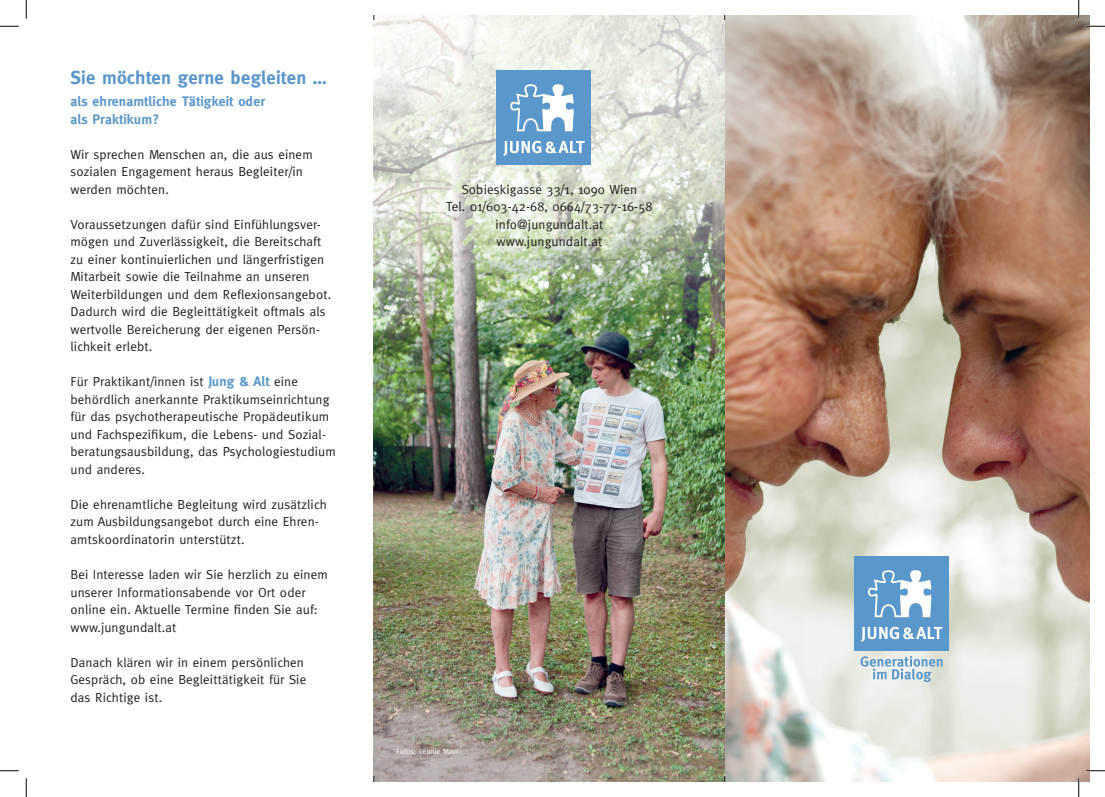
<style>
.page{position:relative;width:1105px;height:797px;background:#fff}
.page>*{position:absolute;margin:0;border:0;box-sizing:border-box;transform-origin:0 0}
.t1{font:700 18.75px "Meta";letter-spacing:.01em;color:#5a97ca}
.t2{font:700 13.75px/17.5px "Meta";letter-spacing:.01em;color:#5a97ca}
.t3{font:13.12px/17.5px "Meta";letter-spacing:.01em;color:#231f20}
.t4{font:7.5px "Meta";letter-spacing:.01em;color:#fff}
.s1{font-weight:700;font-size:13.75px;color:#5a97ca}
</style>
<div class="page">
<img style="left:373px;top:16px;width:716px;height:765px">
<div style="left:854px;top:556px;width:95px;height:95px;background:#5a97ca"></div>
<svg style="left:861px;top:626px;width:81px;height:16px"></svg>
<svg style="left:868px;top:570px;width:64px;height:48px"></svg>
<svg style="left:860px;top:656px;width:83px;height:26px;background:#c0d3dd"></svg>
<div style="left:497px;top:71px;width:94px;height:94px;background:#5a97ca"></div>
<svg style="left:503px;top:141px;width:82px;height:15px"></svg>
<svg style="left:510px;top:84px;width:64px;height:48px"></svg>
<svg style="left:0;top:25px;width:19px;height:2px"></svg>
<svg style="left:1086px;top:25px;width:19px;height:2px"></svg>
<svg style="left:0;top:770px;width:19px;height:1px"></svg>
<svg style="left:1086px;top:770px;width:19px;height:1px"></svg>
<svg style="left:25px;top:0;width:2px;height:19px"></svg>
<svg style="left:25px;top:778px;width:2px;height:19px"></svg>
<svg style="left:1078px;top:0;width:1px;height:19px"></svg>
<svg style="left:1078px;top:778px;width:1px;height:19px"></svg>
<h1 class="t1" style="left:71px;top:66px;width:258px">Sie möchten gerne begleiten …</h1>
<p class="t2" style="left:71px;top:93px;width:196px">als ehrenamtliche Tätigkeit oder als Praktikum?</p>
<p class="t3" style="left:71px;top:145px;width:244px">Wir sprechen Menschen an, die aus einem sozialen Engagement heraus Begleiter/in werden möchten.</p>
<p class="t3" style="left:71px;top:215px;width:262px">Voraussetzungen dafür sind Einfühlungsver&shy;mögen und Zuverlässigkeit, die Bereitschaft zu einer kontinuierlichen und längerfristigen Mitarbeit sowie die Teilnahme an unseren Weiterbildungen und dem Reflexionsangebot.<br>Dadurch wird die Begleittätigkeit oftmals als wertvolle Bereicherung der eigenen Persön&shy;lichkeit erlebt.</p>
<p class="t3" style="left:71px;top:373px;width:267px">Für Praktikant/innen ist <span class="s1">Jung &amp; Alt</span> eine behördlich anerkannte Praktikumseinrichtung für das psychotherapeutische Propädeutikum und Fachspezifikum, die Lebens- und Sozial&shy;beratungsausbildung, das Psychologiestudium und anderes.</p>
<p class="t3" style="left:71px;top:495px;width:258px">Die ehrenamtliche Begleitung wird zusätzlich zum Ausbildungsangebot durch eine Ehren&shy;amtskoordinatorin unterstützt.</p>
<p class="t3" style="left:71px;top:565px;width:259px">Bei Interesse laden wir Sie herzlich zu einem unserer Informationsabende vor Ort oder online ein. Aktuelle Termine finden Sie auf: www.jungundalt.at</p>
<p class="t3" style="left:71px;top:653px;width:237px">Danach klären wir in einem persönlichen<br>Gespräch, ob eine Begleittätigkeit für Sie das Richtige ist.</p>
<p class="t3" style="left:446px;top:180px;width:208px;text-align:center">Sobieskigasse 33/1, 1090 Wien<br>Tel. 01/603-42-68, 0664/73-77-16-58 info@jungundalt.at www.jungundalt.at</p>
<p class="t4" style="left:396px;top:747px;width:64px">Fotos: Leonie Mayr</p>
</div>
